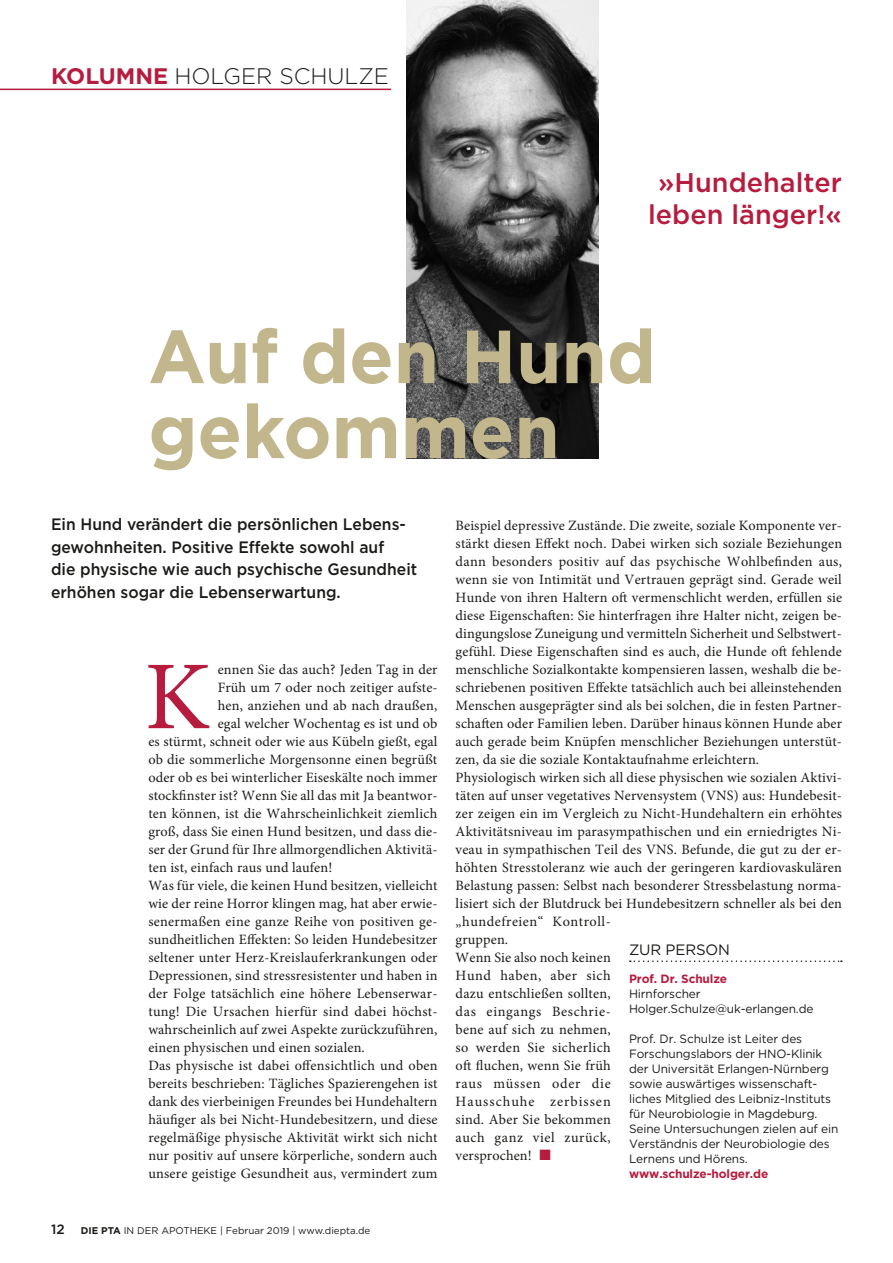
<style>
.page{position:relative;width:893px;height:1263px;background:#fff}
.page>*{position:absolute;margin:0;border:0;box-sizing:border-box;transform-origin:0 0}
.Initial{font:97.35px "Minion Pro";color:#b61c3e}
.t1{font:700 75px/75px "Gotham";color:#c1b68c}
.Zitat{font:500 27px/32.4px "Gotham";color:#b61c3e;text-align:center}
.Rubrik_Thema{font:300 22.5px "Gotham";color:#1a1a18}
.Vorspann{font:500 16.5px/22.5px "Gotham";color:#1a1a18;scale:.95 1}
.Einklinker_Titel{font:15px "Gotham";letter-spacing:-.01em;color:#1a1a18}
.Grundtext{font:14.25px/18px "Minion Pro";letter-spacing:.01em;color:#1a1a18;text-align:justify}
.Initial-2{font:14.25px "Minion Pro";letter-spacing:.01em;color:#1a1a18}
.Einklinker_Grundtext{font:12px/15px "Gotham";letter-spacing:-.01em;color:#1a1a18}
.Einklinker_Grundtext-2{font:700 12px "Gotham";letter-spacing:-.01em;color:#b61c3e}
.t2{font:9.75px "Gotham";color:#1a1a18}
.s1{font-weight:700;color:#b61c3e}
.s2{font-weight:500;font-size:13.5px}
.s3{font-weight:700}
.s4{color:#b61c3e}
</style>
<div class="page">
<img style="left:406px;top:0;width:192px;height:458px">
<svg style="left:630px;top:960px;width:212px;height:2px"></svg>
<hr style="left:0;top:89px;width:391px;height:1px;background:#b61c3e">
<p class="Rubrik_Thema" style="left:51px;top:62px;width:339px"><span class="s1">KOLUMNE</span> HOLGER SCHULZE</p>
<p class="Zitat" style="left:648px;top:166px;width:195px">»Hundehalter leben länger!«</p>
<p class="t1" style="left:148px;top:319px;width:509px">Auf den Hund gekommen</p>
<p class="Vorspann" style="left:51px;top:513px;width:387px">Ein Hund verändert die persönlichen Lebens&shy;gewohnheiten. Positive Effekte sowohl auf<br>die physische wie auch psychische Gesundheit erhöhen sogar die Lebenserwartung.</p>
<p class="Initial" style="left:144px;top:632px;width:67px">K</p>
<p class="Initial-2" style="left:218px;top:660px;width:221px">ennen Sie das auch? Jeden Tag in der</p>
<p class="Initial-2" style="left:218px;top:678px;width:221px">Früh um 7 oder noch zeitiger aufste-</p>
<p class="Initial-2" style="left:218px;top:696px;width:221px">hen, anziehen und ab nach draußen,</p>
<p class="Initial-2" style="left:218px;top:714px;width:221px">egal welcher Wochentag es ist und ob</p>
<p class="Initial-2" style="left:148px;top:732px;width:291px">es stürmt, schneit oder wie aus Kübeln gießt, egal</p>
<p class="Initial-2" style="left:148px;top:750px;width:290px">ob die sommerliche Morgensonne einen begrüßt</p>
<p class="Initial-2" style="left:148px;top:768px;width:291px">oder ob es bei winterlicher Eiseskälte noch immer</p>
<p class="Initial-2" style="left:148px;top:786px;width:291px">stockfinster ist? Wenn Sie all das mit Ja beantwor-</p>
<p class="Initial-2" style="left:148px;top:804px;width:290px">ten können, ist die Wahrscheinlichkeit ziemlich</p>
<p class="Initial-2" style="left:148px;top:822px;width:291px">groß, dass Sie einen Hund besitzen, und dass die-</p>
<p class="Initial-2" style="left:148px;top:840px;width:291px">ser der Grund für Ihre allmorgendlichen Aktivitä-</p>
<p class="Initial-2" style="left:148px;top:858px;width:186px">ten ist, einfach raus und laufen!</p>
<p class="Grundtext" style="left:148px;top:877px;width:291px">Was für viele, die keinen Hund besitzen, vielleicht wie der reine Horror klingen mag, hat aber erwie&shy;senermaßen eine ganze Reihe von positiven ge&shy;sundheitlichen Effekten: So leiden Hundebesitzer seltener unter Herz-Kreislauferkrankungen oder Depressionen, sind stressresistenter und haben in der Folge tatsächlich eine höhere Lebenserwar&shy;tung! Die Ursachen hierfür sind dabei höchst&shy;wahrscheinlich auf zwei Aspekte zurückzuführen, einen physischen und einen sozialen.</p>
<p class="Grundtext" style="left:148px;top:1057px;width:291px">Das physische ist dabei offensichtlich und oben bereits beschrieben: Tägliches Spazierengehen ist dank des vierbeinigen Freundes bei Hundehaltern häufiger als bei Nicht-Hundebesitzern, und diese regelmäßige physische Aktivität wirkt sich nicht nur positiv auf unsere körperliche, sondern auch unsere geistige Gesundheit aus, vermindert zum</p>
<p class="t2" style="left:51px;top:1224px;width:321px"><span class="s2">12</span> <span class="s3">DIE PTA</span> IN DER APOTHEKE | Februar 2019 | www.diepta.de</p>
<p class="Grundtext" style="left:456px;top:517px;width:388px">Beispiel depressive Zustände. Die zweite, soziale Komponente ver&shy;stärkt diesen Effekt noch. Dabei wirken sich soziale Beziehungen dann besonders positiv auf das psychische Wohlbefinden aus, wenn sie von Intimität und Vertrauen geprägt sind. Gerade weil Hunde von ihren Haltern oft vermenschlicht werden, erfüllen sie diese Eigenschaften: Sie hinterfragen ihre Halter nicht, zeigen be&shy;dingungslose Zuneigung und vermitteln Sicherheit und Selbstwert&shy;gefühl. Diese Eigenschaften sind es auch, die Hunde oft fehlende menschliche Sozialkontakte kompensieren lassen, weshalb die be&shy;schriebenen positiven Effekte tatsächlich auch bei alleinstehenden Menschen ausgeprägter sind als bei solchen, die in festen Partner&shy;schaften oder Familien leben. Darüber hinaus können Hunde aber auch gerade beim Knüpfen menschlicher Beziehungen unterstüt&shy;zen, da sie die soziale Kontaktaufnahme erleichtern.</p>
<p class="Grundtext" style="left:456px;top:769px;width:388px;text-align:left">Physiologisch wirken sich all diese physischen wie sozialen Aktivi&shy;täten auf unser vegetatives Nervensystem (VNS) aus: Hundebesit&shy;zer zeigen ein im Vergleich zu Nicht-Hundehaltern ein erhöhtes Aktivitätsniveau im parasympathischen und ein erniedrigtes Ni&shy;veau in sympathischen Teil des VNS. Befunde, die gut zu der er&shy;höhten Stresstoleranz wie auch der geringeren kardiovaskulären Belastung passen: Selbst nach besonderer Stressbelastung norma&shy;lisiert sich der Blutdruck bei Hundebesitzern schneller als bei den „hundefreien“ Kontroll-<br>gruppen.</p>
<p class="Grundtext" style="left:456px;top:949px;width:157px">Wenn Sie also noch keinen Hund haben, aber sich dazu entschließen sollten, das eingangs Beschrie&shy;bene auf sich zu nehmen, so werden Sie sicherlich oft fluchen, wenn Sie früh raus müssen oder die Hausschuhe zerbissen sind. Aber Sie bekommen auch ganz viel zurück, versprochen! <span class="s4">■</span></p>
<p class="Einklinker_Titel" style="left:629px;top:940px;width:102px">ZUR PERSON</p>
<p class="Einklinker_Grundtext-2" style="left:629px;top:971px;width:100px">Prof. Dr. Schulze</p>
<p class="Einklinker_Grundtext" style="left:629px;top:986px;width:186px">Hirnforscher<br>Holger.Schulze@uk-erlangen.de</p>
<p class="Einklinker_Grundtext" style="left:629px;top:1031px;width:211px">Prof. Dr. Schulze ist Leiter des Forschungslabors der HNO-Klinik der Universität Erlangen-Nürnberg sowie auswärtiges wissenschaft&shy;liches Mitglied des Leibniz-Instituts für Neurobiologie in Magdeburg.<br>Seine Untersuchungen zielen auf ein Verständnis der Neurobiologie des Lernens und Hörens.</p>
<p class="Einklinker_Grundtext-2" style="left:629px;top:1166px;width:141px">www.schulze-holger.de</p>
</div>
